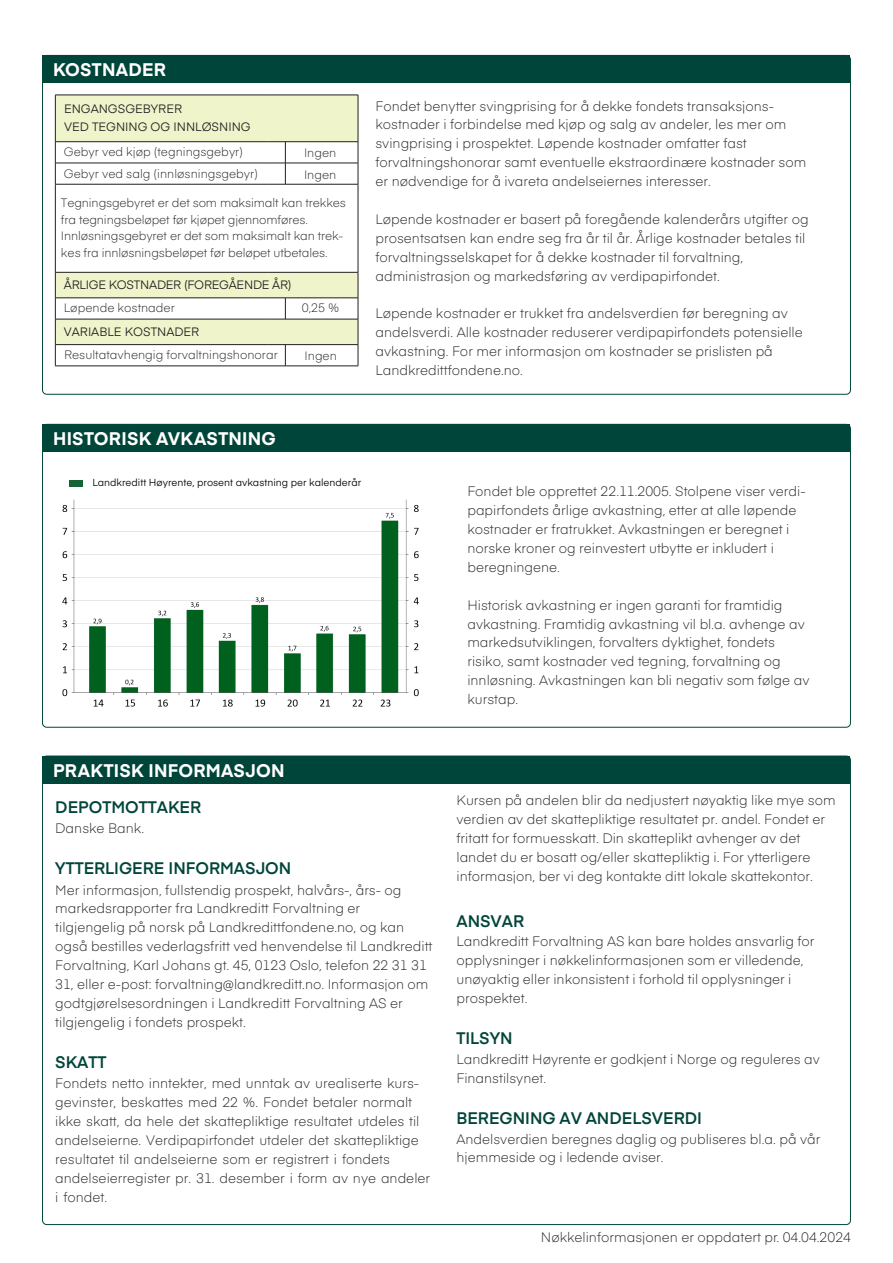
<style>
.page{position:relative;width:893px;height:1263px;background:#fff}
.page>*{position:absolute;margin:0;border:0;box-sizing:border-box;transform-origin:0 0}
.t1{font:700 18px "Eina 03";letter-spacing:.015em;color:#fff}
.t2{font:600 16.5px "Eina 03";color:#00453a}
.t3{font:300 13.5px/18.9px "Eina 03";color:#231f20}
.t4{font:300 12px/16.5px "Eina 03";letter-spacing:-.01em;color:#231f20}
.t5{font:12px/18px "Eina 03";color:#231f20}
.t6{font:12px "Eina 03";letter-spacing:-.02em;color:#231f20}
.t7{font:10.05px "Eina 03";color:#000}
</style>
<div class="page">
<div style="left:43px;top:55px;width:807px;height:28px;background:#00453a"></div>
<div style="left:43px;top:424px;width:807px;height:28px;background:#00453a"></div>
<div style="left:43px;top:756px;width:807px;height:28px;background:#00453a"></div>
<div style="left:69px;top:480px;width:13px;height:7px;background:#156434"></div>
<img style="left:62px;top:499px;width:357px;height:208px">
<svg style="left:56px;top:96px;width:302px;height:248px"></svg>
<hr style="left:55px;top:163px;width:214px;height:1px;background:#231f20">
<svg style="left:55px;top:142px;width:1px;height:42px"></svg>
<hr style="left:269px;top:163px;width:89px;height:1px;background:#231f20">
<svg style="left:285px;top:142px;width:1px;height:42px"></svg>
<svg style="left:358px;top:142px;width:1px;height:42px"></svg>
<hr style="left:55px;top:184px;width:214px;height:1px;background:#231f20">
<hr style="left:55px;top:184px;width:1px;height:88px;background:#231f20">
<hr style="left:269px;top:184px;width:89px;height:1px;background:#231f20">
<hr style="left:358px;top:184px;width:1px;height:88px;background:#231f20">
<hr style="left:55px;top:272px;width:214px;height:1px;background:#231f20">
<hr style="left:269px;top:272px;width:89px;height:1px;background:#231f20">
<hr style="left:55px;top:298px;width:214px;height:1px;background:#231f20">
<hr style="left:269px;top:298px;width:89px;height:1px;background:#231f20">
<svg style="left:285px;top:298px;width:1px;height:21px"></svg>
<hr style="left:55px;top:319px;width:214px;height:1px;background:#231f20">
<hr style="left:269px;top:319px;width:89px;height:1px;background:#231f20">
<hr style="left:55px;top:344px;width:214px;height:1px;background:#231f20">
<svg style="left:55px;top:272px;width:1px;height:94px"></svg>
<hr style="left:269px;top:344px;width:89px;height:1px;background:#231f20">
<svg style="left:358px;top:272px;width:1px;height:94px"></svg>
<hr style="left:55px;top:366px;width:214px;height:1px;background:#231f20">
<hr style="left:269px;top:366px;width:89px;height:1px;background:#231f20">
<hr style="left:55px;top:95px;width:214px;height:1px;background:#231f20">
<hr style="left:55px;top:95px;width:1px;height:47px;background:#231f20">
<hr style="left:269px;top:95px;width:89px;height:1px;background:#231f20">
<hr style="left:358px;top:95px;width:1px;height:47px;background:#231f20">
<hr style="left:55px;top:141px;width:214px;height:1px;background:#231f20">
<hr style="left:269px;top:141px;width:89px;height:1px;background:#231f20">
<svg style="left:285px;top:345px;width:1px;height:21px"></svg>
<h1 class="t1" style="left:53px;top:57px;width:114px">KOSTNADER</h1>
<p class="t5" style="left:64px;top:99px;width:188px">ENGANGSGEBYRER<br>VED TEGNING OG INNLØSNING</p>
<p class="t4" style="left:64px;top:141px;width:196px;line-height:21.3px">Gebyr ved kjøp (tegningsgebyr)<br>Gebyr ved salg (innløsningsgebyr)</p>
<p class="t4" style="left:304px;top:143px;width:34px">Ingen</p>
<p class="t4" style="left:304px;top:166px;width:34px">Ingen</p>
<p class="t4" style="left:61px;top:194px;width:286px">Tegningsgebyret er det som maksimalt kan trekkes fra tegningsbeløpet før kjøpet gjennomføres.<br>Innløsningsgebyret er det som maksimalt kan trek&shy;kes fra innløsningsbeløpet før beløpet utbetales.</p>
<p class="t6" style="left:64px;top:276px;width:229px">ÅRLIGE KOSTNADER (FOREGÅENDE ÅR)</p>
<p class="t4" style="left:64px;top:299px;width:113px">Løpende kostnader</p>
<p class="t4" style="left:302px;top:299px;width:39px">0,25 %</p>
<p class="t5" style="left:64px;top:322px;width:137px">VARIABLE KOSTNADER</p>
<p class="t4" style="left:64px;top:345px;width:215px">Resultatavhengig forvaltningshonorar</p>
<p class="t4" style="left:305px;top:346px;width:34px">Ingen</p>
<p class="t3" style="left:375px;top:95px;width:432px">Fondet benytter svingprising for å dekke fondets transaksjons&shy;kostnader i forbindelse med kjøp og salg av andeler, les mer om svingprising i prospektet. Løpende kostnader omfatter fast forvaltningshonorar samt eventuelle ekstraordinære kostnader som er nødvendige for å ivareta andelseiernes interesser.</p>
<p class="t3" style="left:375px;top:209px;width:435px">Løpende kostnader er basert på foregående kalenderårs utgifter og prosentsatsen kan endre seg fra år til år. Årlige kostnader betales til forvaltningsselskapet for å dekke kostnader til forvaltning, administrasjon og markedsføring av verdipapirfondet.</p>
<p class="t3" style="left:375px;top:303px;width:429px">Løpende kostnader er trukket fra andelsverdien før beregning av andelsverdi. Alle kostnader reduserer verdipapirfondets potensielle avkastning. For mer informasjon om kostnader se prislisten på Landkredittfondene.no.</p>
<h1 class="t1" style="left:53px;top:425px;width:224px">HISTORISK AVKASTNING</h1>
<p class="t7" style="left:92px;top:475px;width:270px">Landkreditt Høyrente, prosent avkastning per kalenderår</p>
<p class="t3" style="left:467px;top:481px;width:340px">Fondet ble opprettet 22.11.2005. Stolpene viser verdi&shy;papirfondets årlige avkastning, etter at alle løpende kostnader er fratrukket. Avkastningen er beregnet i norske kroner og reinvestert utbytte er inkludert i beregningene.</p>
<p class="t3" style="left:467px;top:594px;width:344px">Historisk avkastning er ingen garanti for framtidig avkastning. Framtidig avkastning vil bl.a. avhenge av markedsutviklingen, forvalters dyktighet, fondets risiko, samt kostnader ved tegning, forvaltning og innløsning. Avkastningen kan bli negativ som følge av kurstap.</p>
<h1 class="t1" style="left:53px;top:757px;width:233px">PRAKTISK INFORMASJON</h1>
<p class="t2" style="left:55px;top:795px;width:147px">DEPOTMOTTAKER</p>
<p class="t3" style="left:55px;top:818px;width:90px">Danske Bank.</p>
<p class="t2" style="left:55px;top:856px;width:238px">YTTERLIGERE INFORMASJON</p>
<p class="t3" style="left:55px;top:879px;width:379px">Mer informasjon, fullstendig prospekt, halvårs-, års- og markedsrapporter fra Landkreditt Forvaltning er tilgjengelig på norsk på Landkredittfondene.no, og kan også bestilles vederlagsfritt ved henvendelse til Landkreditt Forvaltning, Karl Johans gt. 45, 0123 Oslo, telefon 22 31 31<br>31, eller e-post: forvaltning@landkreditt.no. Informasjon om godtgjørelsesordningen i Landkreditt Forvaltning AS er tilgjengelig i fondets prospekt.</p>
<p class="t2" style="left:55px;top:1050px;width:53px">SKATT</p>
<p class="t3" style="left:55px;top:1073px;width:376px">Fondets netto inntekter, med unntak av urealiserte kurs&shy;gevinster, beskattes med 22 %. Fondet betaler normalt ikke skatt, da hele det skattepliktige resultatet utdeles til andelseierne. Verdipapirfondet utdeler det skattepliktige resultatet til andelseierne som er registrert i fondets andelseierregister pr. 31. desember i form av nye andeler i fondet.</p>
<p class="t3" style="left:456px;top:790px;width:381px">Kursen på andelen blir da nedjustert nøyaktig like mye som verdien av det skattepliktige resultatet pr. andel. Fondet er fritatt for formuesskatt. Din skatteplikt avhenger av det landet du er bosatt og/eller skattepliktig i. For ytterligere informasjon, ber vi deg kontakte ditt lokale skattekontor.</p>
<p class="t2" style="left:456px;top:908px;width:69px">ANSVAR</p>
<p class="t3" style="left:456px;top:931px;width:360px">Landkreditt Forvaltning AS kan bare holdes ansvarlig for opplysninger i nøkkelinformasjonen som er villedende, unøyaktig eller inkonsistent i forhold til opplysninger i prospektet.</p>
<p class="t2" style="left:456px;top:1026px;width:58px">TILSYN</p>
<p class="t3" style="left:456px;top:1048px;width:365px">Landkreditt Høyrente er godkjent i Norge og reguleres av<br>Finanstilsynet.</p>
<p class="t2" style="left:456px;top:1106px;width:247px">BEREGNING AV ANDELSVERDI</p>
<p class="t3" style="left:456px;top:1128px;width:366px">Andelsverdien beregnes daglig og publiseres bl.a. på vår hjemmeside og i ledende aviser.</p>
<p class="t3" style="left:541px;top:1227px;width:312px">Nøkkelinformasjonen er oppdatert pr. 04.04.2024</p>
</div>
